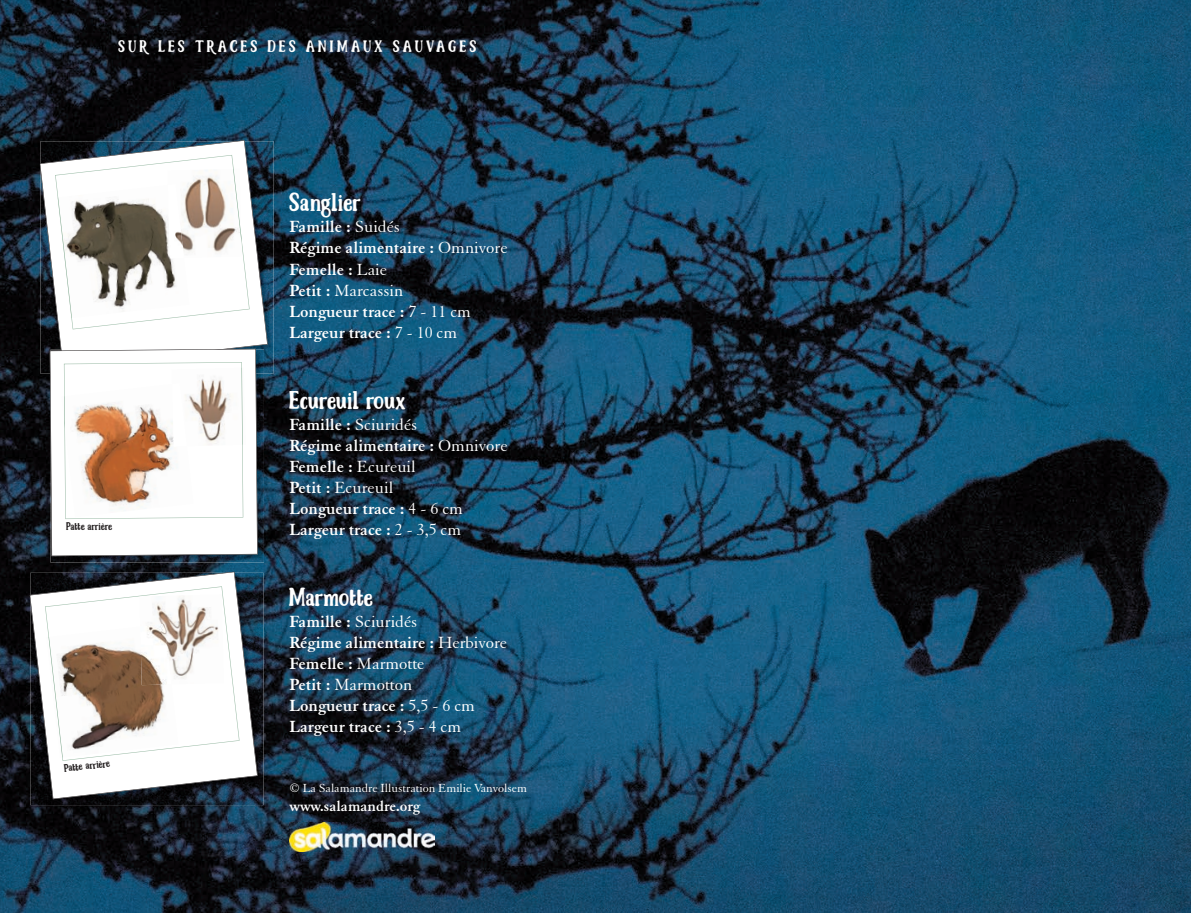
<style>
.page{position:relative;width:1191px;height:913px;background:#fff}
.page>*{position:absolute;margin:0;border:0;box-sizing:border-box;transform-origin:0 0}
.t1{font:24.5px "Lockers";color:#fff}
.t2{font:700 17.5px/21px "Elegant Garamond BT";color:#fff}
.t3{font:700 15.92px "Elegant Garamond BT";color:#fff}
.t4{font:15.75px "Lockers";letter-spacing:.18em;color:#fff}
.t5{font:12.6px "Elegant Garamond BT";color:#fff}
.t6{font:10.5px "Lockers";color:#231f20}
.s1{font-weight:400}
</style>
<div class="page">
<img style="left:0;top:0;width:1191px;height:913px">
<img style="left:40px;top:141px;width:234px;height:233px">
<svg style="left:40px;top:140px;width:228px;height:228px"></svg>
<svg style="left:55px;top:155px;width:195px;height:174px"></svg>
<img style="left:50px;top:349px;width:214px;height:213px">
<svg style="left:50px;top:349px;width:208px;height:207px"></svg>
<img style="left:30px;top:573px;width:233px;height:232px">
<svg style="left:30px;top:571px;width:228px;height:228px"></svg>
<svg style="left:45px;top:586px;width:194px;height:175px"></svg>
<img style="left:289px;top:823px;width:146px;height:28px">
<img style="left:167px;top:169px;width:75px;height:89px">
<img style="left:233px;top:169px;width:8px;height:74px">
<img style="left:57px;top:197px;width:1px;height:121px">
<img style="left:58px;top:185px;width:131px;height:133px">
<img style="left:58px;top:197px;width:14px;height:121px">
<img style="left:168px;top:184px;width:16px;height:74px">
<img style="left:172px;top:368px;width:74px;height:78px">
<img style="left:241px;top:368px;width:2px;height:77px">
<img style="left:61px;top:396px;width:3px;height:27px">
<img style="left:65px;top:384px;width:128px;height:133px">
<img style="left:64px;top:396px;width:1px;height:32px">
<img style="left:172px;top:383px;width:15px;height:63px">
<img style="left:139px;top:594px;width:85px;height:90px">
<img style="left:46px;top:637px;width:16px;height:121px">
<img style="left:49px;top:626px;width:129px;height:131px">
<img style="left:48px;top:637px;width:15px;height:120px">
<img style="left:140px;top:624px;width:31px;height:61px">
<p class="t4" style="left:118px;top:35px;width:360px">SUR LES TRACES DES ANIMAUX SAUVAGES</p>
<p class="t6" style="left:66px;top:519px;width:47px;rotate:-1deg">Patte arrière</p>
<p class="t6" style="left:64px;top:761px;width:47px;rotate:-6deg">Patte arrière</p>
<h1 class="t1" style="left:289px;top:186px;width:73px">Sanglier</h1>
<p class="t2" style="left:289px;top:216px;width:220px">Famille : <span class="s1">Suidés<br></span>Régime alimentaire : <span class="s1">Omnivore<br></span>Femelle : <span class="s1">Laie<br></span>Petit : <span class="s1">Marcassin<br></span>Longueur trace : <span class="s1">7 - 11 cm<br></span>Largeur trace : <span class="s1">7 - 10 cm</span></p>
<h1 class="t1" style="left:289px;top:384px;width:117px">Ecureuil roux</h1>
<p class="t2" style="left:289px;top:413px;width:220px">Famille : <span class="s1">Sciuridés<br></span>Régime alimentaire : <span class="s1">Omnivore<br></span>Femelle : <span class="s1">Ecureuil<br></span>Petit : <span class="s1">Ecureuil<br></span>Longueur trace : <span class="s1">4 - 6 cm<br></span>Largeur trace : <span class="s1">2 - 3,5 cm</span></p>
<h1 class="t1" style="left:289px;top:581px;width:85px">Marmotte</h1>
<p class="t2" style="left:289px;top:611px;width:219px">Famille : <span class="s1">Sciuridés<br></span>Régime alimentaire : <span class="s1">Herbivore<br></span>Femelle : <span class="s1">Marmotte<br></span>Petit : <span class="s1">Marmotton<br></span>Longueur trace : <span class="s1">5,5 - 6 cm<br></span>Largeur trace : <span class="s1">3,5 - 4 cm</span></p>
<p class="t5" style="left:289px;top:780px;width:239px">© La Salamandre Illustration Emilie Vanvolsem</p>
<p class="t3" style="left:289px;top:796px;width:132px">www.salamandre.org</p>
</div>
